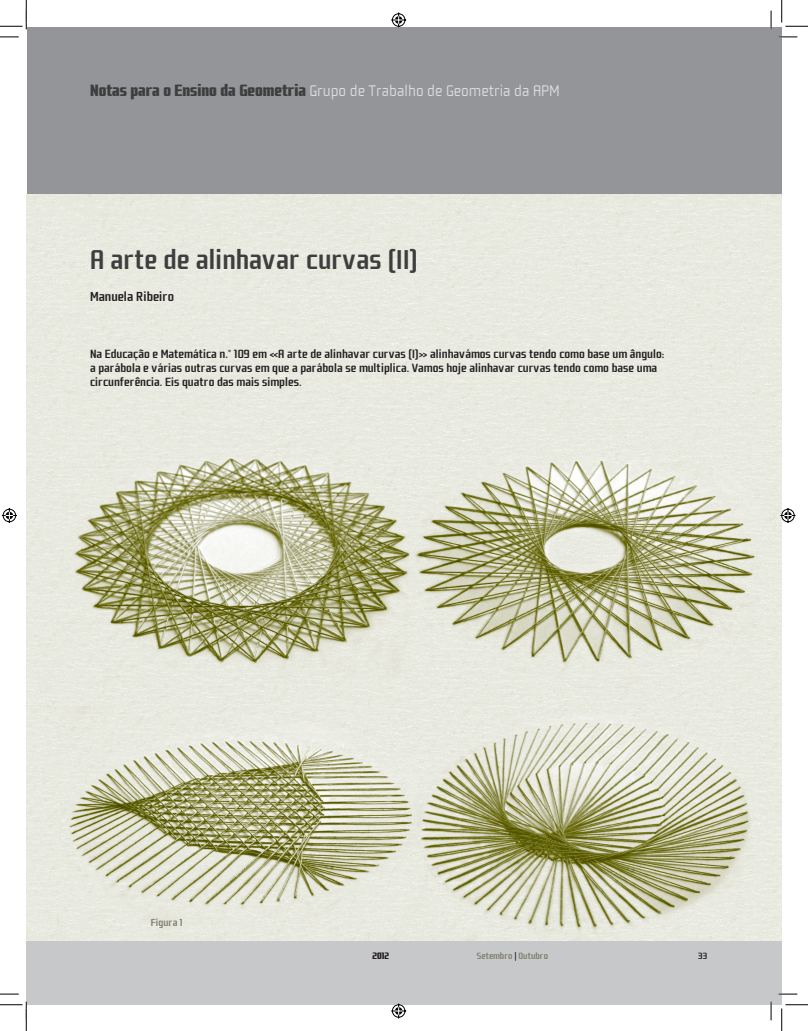
<style>
.page{position:relative;width:808px;height:1031px;background:#fff}
.page>*{position:absolute;margin:0;border:0;box-sizing:border-box;transform-origin:0 0}
.t1{font:500 30px "Fragma";color:#3e3e3f}
.t2{font:300 17.5px "Fragma";color:#dcdddf}
.t3{font:500 14.38px "Fragma";color:#231f20}
.t4{font:500 13.12px/14.2px "Fragma";color:#231f20}
.t5{font:500 11.25px "Fragma";color:#7e7e6d}
.t6{font:500 10px "Fragma";color:#7e7e6d}
.t7{font:900 10px "Fragma";color:#231f20}
.t8{font:500 10px "Fragma";color:#231f20}
.s1{font-weight:900;color:#3e3e3f}
.s2{color:#231f20}
</style>
<div class="page">
<div style="left:26px;top:925px;width:755px;height:79px;background:#c7c8ca"></div>
<div style="left:27px;top:27px;width:753px;height:183px;background:#939598"></div>
<img style="left:26px;top:194px;width:755px;height:746px">
<svg style="left:0;top:36px;width:19px;height:2px"></svg>
<svg style="left:779px;top:36px;width:18px;height:2px"></svg>
<svg style="left:0;top:993px;width:19px;height:1px"></svg>
<svg style="left:778px;top:993px;width:19px;height:1px"></svg>
<svg style="left:770px;top:11px;width:1px;height:18px"></svg>
<svg style="left:770px;top:1001px;width:1px;height:19px"></svg>
<svg style="left:0;top:0;width:27px;height:29px"></svg>
<svg style="left:0;top:1001px;width:27px;height:29px"></svg>
<svg style="left:781px;top:0;width:26px;height:27px"></svg>
<svg style="left:781px;top:1004px;width:26px;height:26px"></svg>
<svg style="left:391px;top:12px;width:16px;height:16px"></svg>
<svg style="left:389px;top:1003px;width:18px;height:16px"></svg>
<svg style="left:1px;top:508px;width:16px;height:15px"></svg>
<svg style="left:778px;top:506px;width:18px;height:18px"></svg>
<h2 class="t2" style="left:90px;top:82px;width:471px"><span class="s1">Notas para o Ensino da Geometria</span> Grupo de Trabalho de Geometria da APM</h2>
<h1 class="t1" style="left:90px;top:244px;width:329px">A arte de alinhavar curvas (II)</h1>
<p class="t3" style="left:90px;top:289px;width:86px">Manuela Ribeiro</p>
<p class="t4" style="left:90px;top:346px;width:575px">Na Educação e Matemática n.° 109 em «A arte de alinhavar curvas [I]» alinhavámos curvas tendo como base um ângulo: a parábola e várias outras curvas em que a parábola se multiplica. Vamos hoje alinhavar curvas tendo como base uma circunferência. Eis quatro das mais simples.</p>
<p class="t5" style="left:151px;top:916px;width:33px">Figura 1</p>
<p class="t7" style="left:372px;top:949px;width:18px">2012</p>
<p class="t6" style="left:476px;top:950px;width:73px">Setembro <span class="s2">|</span> Outubro</p>
<p class="t8" style="left:698px;top:950px;width:10px">33</p>
</div>
